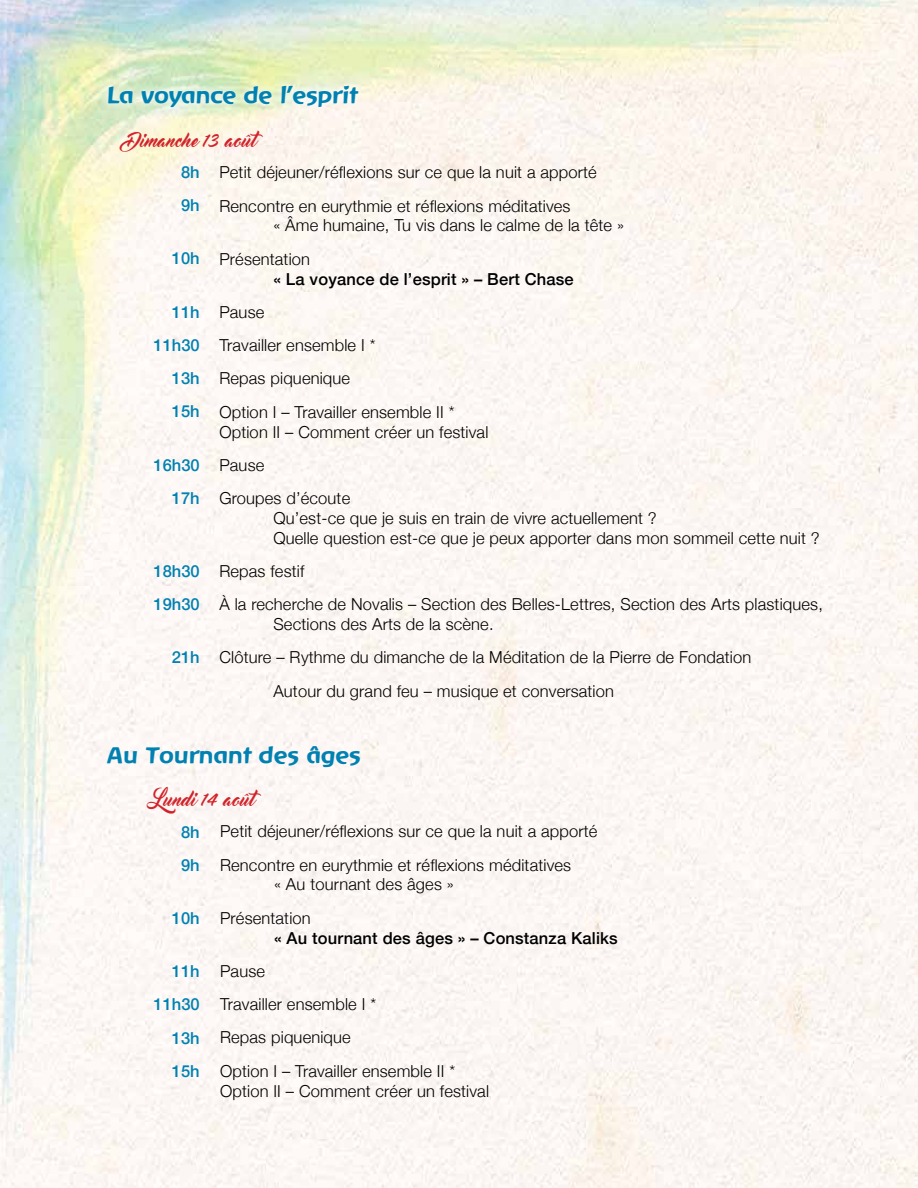
<style>
.page{position:relative;width:918px;height:1188px;background:#fff}
.page>*{position:absolute;margin:0;border:0;box-sizing:border-box;transform-origin:0 0}
.t1{font:24px "Baar Goetheanis";color:#0081b2}
.t2{font:18px "Master Of Break";color:#d2232a}
.t3{font:300 16.5px/33.3px "Helvetica Neue";letter-spacing:.01em;color:#000}
.t4{font:500 16.5px "Helvetica Neue";letter-spacing:.01em;color:#000}
.t5{font:500 16.5px/33.3px "Helvetica Neue";color:#0081b2}
</style>
<div class="page">
<img style="left:0;top:0;width:918px;height:1188px">
<div style="left:99px;top:77px;width:268px;height:39px;background:#fff;opacity:.75"></div>
<h1 class="t1" style="left:107px;top:82px;width:252px">La voyance de l’esprit</h1>
<p class="t2" style="left:128px;top:130px;width:130px">Dimanche 13 août</p>
<p class="t5" style="left:181px;top:154px;width:20px">8h<br>9h</p>
<p class="t5" style="left:172px;top:241px;width:29px">10h</p>
<p class="t5" style="left:154px;top:294px;width:48px;text-align:right">11h<br>11h30<br>13h<br>15h</p>
<p class="t5" style="left:154px;top:447px;width:48px;text-align:right">16h30<br>17h</p>
<p class="t5" style="left:154px;top:553px;width:48px">18h30<br>19h30</p>
<p class="t5" style="left:172px;top:639px;width:29px">21h</p>
<p class="t3" style="left:219px;top:155px;width:379px">Petit déjeuner/réflexions sur ce que la nuit a apporté<br>Rencontre en eurythmie et réflexions méditatives</p>
<p class="t3" style="left:219px;top:208px;width:406px;text-indent:54px">« Âme humaine, Tu vis dans le calme de la tête »<br>Présentation</p>
<p class="t4" style="left:273px;top:265px;width:302px">« La voyance de l’esprit » – Bert Chase</p>
<p class="t3" style="left:219px;top:294px;width:237px">Pause<br>Travailler ensemble I *<br>Repas piquenique<br>Option I – Travailler ensemble II *</p>
<p class="t3" style="left:219px;top:414px;width:271px">Option II – Comment créer un festival<br>Pause<br>Groupes d’écoute</p>
<p class="t3" style="left:273px;top:507px;width:548px;line-height:19.8px">Qu’est-ce que je suis en train de vivre actuellement ?<br>Quelle question est-ce que je peux apporter dans mon sommeil cette nuit ?</p>
<p class="t3" style="left:219px;top:553px;width:605px">Repas festif<br>À la recherche de Novalis – Section des Belles-Lettres, Section des Arts plastiques,</p>
<p class="t3" style="left:273px;top:606px;width:222px">Sections des Arts de la scène.</p>
<p class="t3" style="left:219px;top:640px;width:533px">Clôture – Rythme du dimanche de la Méditation de la Pierre de Fondation</p>
<p class="t3" style="left:273px;top:673px;width:342px">Autour du grand feu – musique et conversation</p>
<h1 class="t1" style="left:108px;top:741px;width:255px">Au Tournant des âges</h1>
<p class="t2" style="left:152px;top:790px;width:104px">Lundi 14 août</p>
<p class="t5" style="left:181px;top:814px;width:20px">8h<br>9h</p>
<p class="t3" style="left:220px;top:814px;width:379px">Petit déjeuner/réflexions sur ce que la nuit a apporté<br>Rencontre en eurythmie et réflexions méditatives</p>
<p class="t3" style="left:220px;top:867px;width:235px;text-indent:54px">« Au tournant des âges »<br>Présentation</p>
<p class="t4" style="left:274px;top:924px;width:345px">« Au tournant des âges » – Constanza Kaliks</p>
<p class="t3" style="left:220px;top:953px;width:237px">Pause<br>Travailler ensemble I *<br>Repas piquenique<br>Option I – Travailler ensemble II *</p>
<p class="t3" style="left:220px;top:1073px;width:271px">Option II – Comment créer un festival</p>
<p class="t5" style="left:172px;top:900px;width:29px">10h</p>
<p class="t5" style="left:154px;top:953px;width:48px;text-align:right">11h<br>11h30<br>13h<br>15h</p>
</div>
